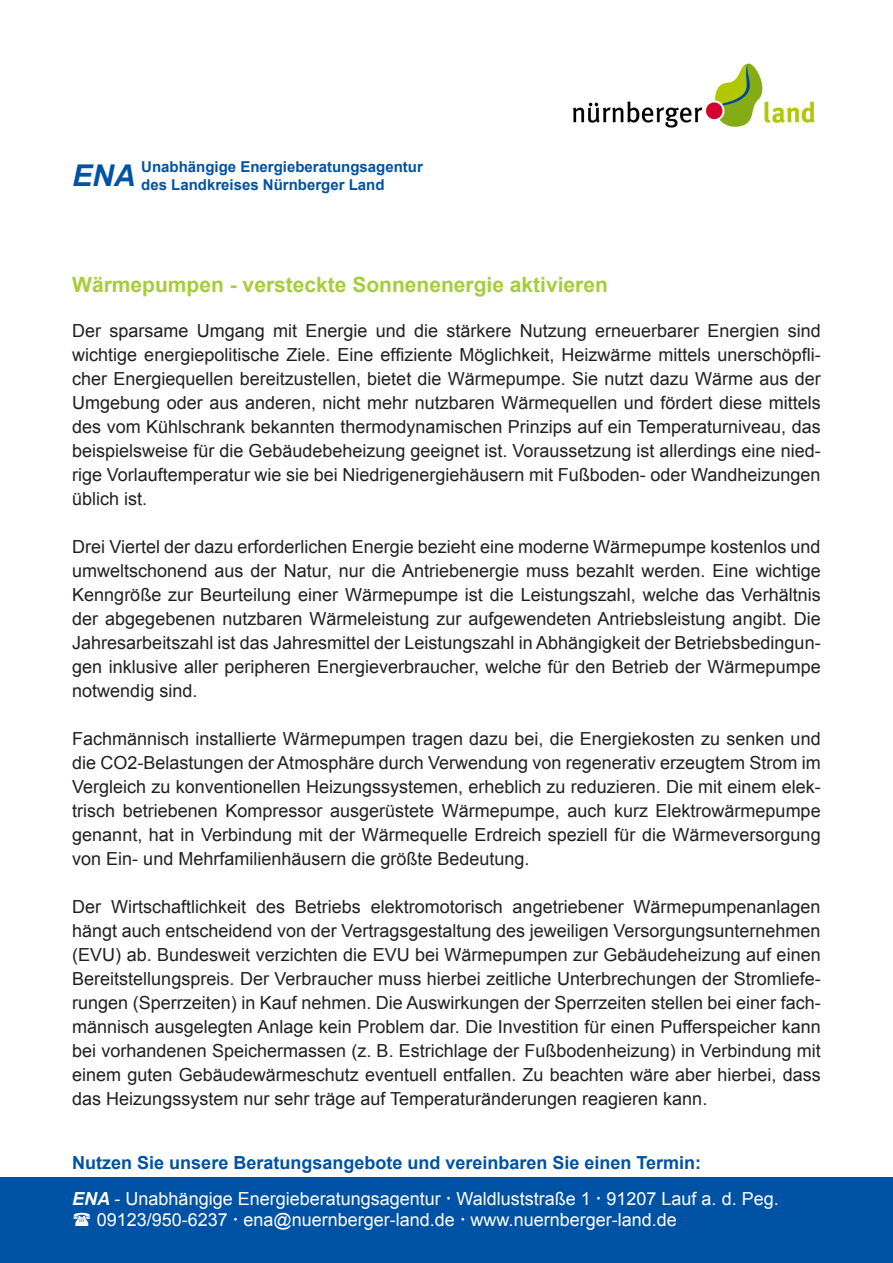
<style>
.page{position:relative;width:893px;height:1263px;background:#fff}
.page>*{position:absolute;margin:0;border:0;box-sizing:border-box;transform-origin:0 0}
.t1{font:700 21px "Arial";color:#a6ce39}
.t2{font:18px/24px "Arial";color:#231f20;text-align:justify}
.t3{font:18px "Arial";color:#fff}
.t4{font:700 18px "Arial";color:#0052a4}
.t5{font:700 15px/18px "Arial";color:#0052a4}
.s1{font-weight:700;font-style:italic}
</style>
<div class="page">
<img style="left:572px;top:64px;width:243px;height:64px">
<div style="left:0;top:1178px;width:893px;height:85px;background:#0052a4"></div>
<p class="t5" style="left:72px;top:158px;width:352px;text-indent:69px">Unabhängige Energieberatungsagentur<br><sup>ENA</sup> des Landkreises Nürnberger Land</p>
<p class="t1" style="left:72px;top:270px;width:537px">Wärmepumpen - versteckte Sonnenenergie aktivieren</p>
<p class="t2" style="left:72px;top:319px;width:750px">Der sparsame Umgang mit Energie und die stärkere Nutzung erneuerbarer Energien sind wichtige energiepolitische Ziele. Eine effiziente Möglichkeit, Heizwärme mittels unerschöpfli&shy;cher Energiequellen bereitzustellen, bietet die Wärmepumpe. Sie nutzt dazu Wärme aus der Umgebung oder aus anderen, nicht mehr nutzbaren Wärmequellen und fördert diese mittels des vom Kühlschrank bekannten thermodynamischen Prinzips auf ein Temperaturniveau, das beispielsweise für die Gebäudebeheizung geeignet ist. Voraussetzung ist allerdings eine nied&shy;rige Vorlauftemperatur wie sie bei Niedrigenergiehäusern mit Fußboden- oder Wandheizungen üblich ist.</p>
<p class="t2" style="left:72px;top:535px;width:750px">Drei Viertel der dazu erforderlichen Energie bezieht eine moderne Wärmepumpe kostenlos und umweltschonend aus der Natur, nur die Antriebenergie muss bezahlt werden. Eine wichtige Kenngröße zur Beurteilung einer Wärmepumpe ist die Leistungszahl, welche das Verhältnis der abgegebenen nutzbaren Wärmeleistung zur aufgewendeten Antriebsleistung angibt. Die Jahresarbeitszahl ist das Jahresmittel der Leistungszahl in Abhängigkeit der Betriebsbedingun&shy;gen inklusive aller peripheren Energieverbraucher, welche für den Betrieb der Wärmepumpe notwendig sind.</p>
<p class="t2" style="left:72px;top:727px;width:750px">Fachmännisch installierte Wärmepumpen tragen dazu bei, die Energiekosten zu senken und die CO2-Belastungen der Atmosphäre durch Verwendung von regenerativ erzeugtem Strom im Vergleich zu konventionellen Heizungssystemen, erheblich zu reduzieren. Die mit einem elek&shy;trisch betriebenen Kompressor ausgerüstete Wärmepumpe, auch kurz Elektrowärmepumpe genannt, hat in Verbindung mit der Wärmequelle Erdreich speziell für die Wärmeversorgung von Ein- und Mehrfamilienhäusern die größte Bedeutung.</p>
<p class="t2" style="left:72px;top:895px;width:750px">Der Wirtschaftlichkeit des Betriebs elektromotorisch angetriebener Wärmepumpenanlagen hängt auch entscheidend von der Vertragsgestaltung des jeweiligen Versorgungsunternehmen (EVU) ab. Bundesweit verzichten die EVU bei Wärmepumpen zur Gebäudeheizung auf einen Bereitstellungspreis. Der Verbraucher muss hierbei zeitliche Unterbrechungen der Stromliefe&shy;rungen (Sperrzeiten) in Kauf nehmen. Die Auswirkungen der Sperrzeiten stellen bei einer fach&shy;männisch ausgelegten Anlage kein Problem dar. Die Investition für einen Pufferspeicher kann bei vorhandenen Speichermassen (z. B. Estrichlage der Fußbodenheizung) in Verbindung mit einem guten Gebäudewärmeschutz eventuell entfallen. Zu beachten wäre aber hierbei, dass das Heizungssystem nur sehr träge auf Temperaturänderungen reagieren kann.</p>
<p class="t4" style="left:72px;top:1151px;width:630px">Nutzen Sie unsere Beratungsangebote und vereinbaren Sie einen Termin:</p>
<p class="t3" style="left:72px;top:1186px;width:708px"><span class="s1">ENA</span> - Unabhängige Energieberatungsagentur Waldluststraße 1 91207 Lauf a. d. Peg.</p>
<p class="t3" style="left:97px;top:1208px;width:581px">09123/950-6237 ena@nuernberger-land.de www.nuernberger-land.de</p>
</div>
